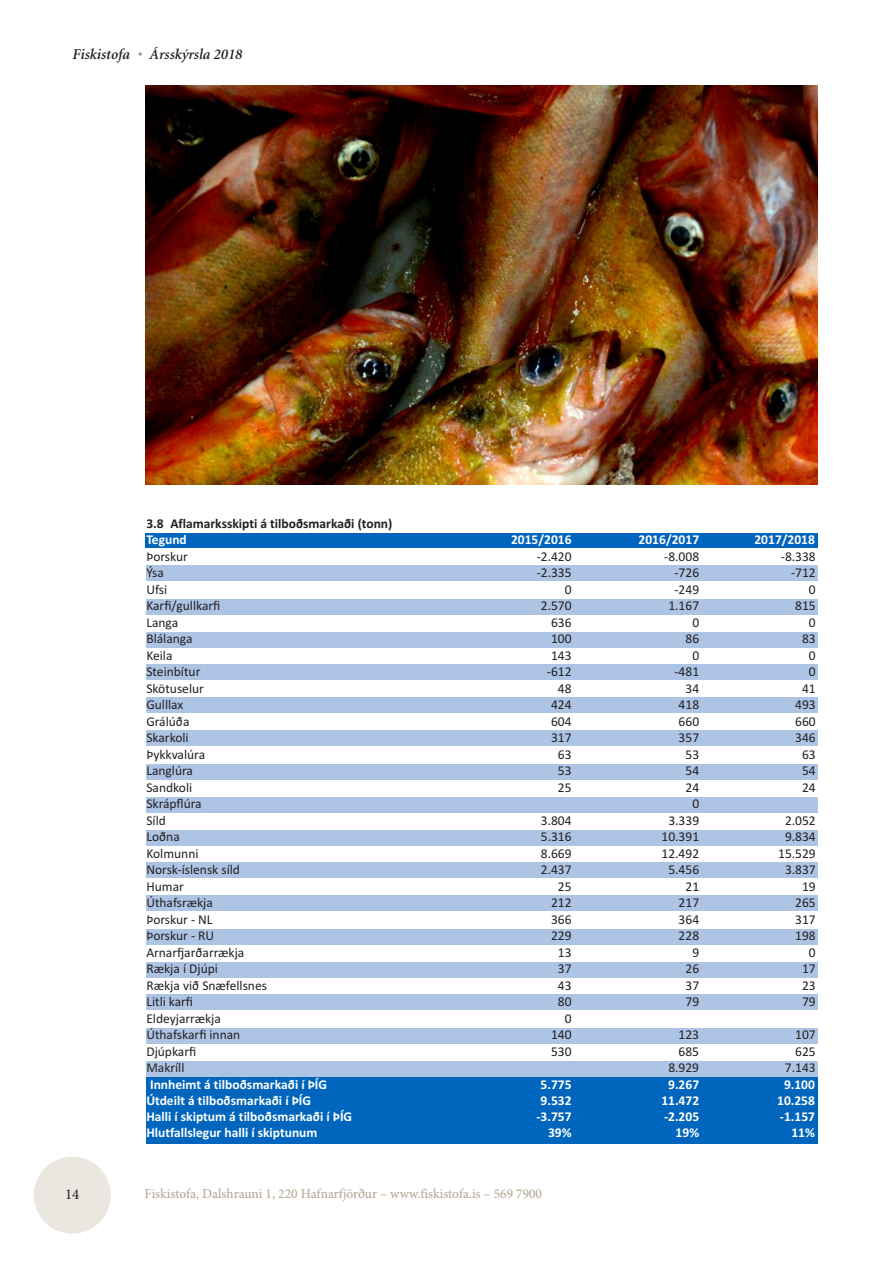
<style>
.page{position:relative;width:893px;height:1263px;background:#fff}
.page>*{position:absolute;margin:0;border:0;box-sizing:border-box;transform-origin:0 0}
.t1{font:italic 600 15px "Minion";color:#231f20}
.t2{font:15px "Minion Pro";color:#231f20}
.t3{font:13.5px "Calibri";color:#231f20}
.t4{font:700 13.5px "Calibri";color:#fff}
.t5{font:13.5px "Minion Pro";color:#afa28d}
.t6{font:700 13.5px "Calibri";color:#231f20}
</style>
<div class="page">
<div style="left:146px;top:1060px;width:671px;height:16px;background:#aec4e5"></div>
<div style="left:146px;top:1077px;width:671px;height:66px;background:#0065bc"></div>
<div style="left:146px;top:533px;width:672px;height:15px;background:#0065bc"></div>
<svg style="left:34px;top:1157px;width:77px;height:77px"></svg>
<div style="left:146px;top:565px;width:672px;height:16px;background:#aec4e5"></div>
<div style="left:147px;top:599px;width:671px;height:16px;background:#aec4e5"></div>
<div style="left:147px;top:632px;width:671px;height:16px;background:#aec4e5"></div>
<div style="left:147px;top:664px;width:671px;height:16px;background:#aec4e5"></div>
<div style="left:147px;top:697px;width:671px;height:16px;background:#aec4e5"></div>
<div style="left:147px;top:730px;width:671px;height:16px;background:#aec4e5"></div>
<div style="left:147px;top:764px;width:671px;height:16px;background:#aec4e5"></div>
<div style="left:147px;top:797px;width:671px;height:16px;background:#aec4e5"></div>
<div style="left:146px;top:862px;width:672px;height:16px;background:#aec4e5"></div>
<div style="left:147px;top:830px;width:671px;height:16px;background:#aec4e5"></div>
<div style="left:147px;top:929px;width:671px;height:16px;background:#aec4e5"></div>
<div style="left:147px;top:962px;width:671px;height:16px;background:#aec4e5"></div>
<div style="left:147px;top:994px;width:671px;height:16px;background:#aec4e5"></div>
<div style="left:146px;top:1028px;width:672px;height:16px;background:#aec4e5"></div>
<div style="left:147px;top:895px;width:671px;height:16px;background:#aec4e5"></div>
<img style="left:146px;top:85px;width:671px;height:399px">
<p class="t1" style="left:73px;top:48px;width:59px">Fiskistofa</p>
<p class="t1" style="left:150px;top:48px;width:95px">Ársskýrsla 2018</p>
<p class="t6" style="left:146px;top:515px;width:247px">3.8 Aflamarksskipti á tilboðsmarkaði (tonn)</p>
<p class="t4" style="left:146px;top:532px;width:42px">Tegund</p>
<p class="t4" style="left:511px;top:532px;width:62px">2015/2016</p>
<p class="t4" style="left:639px;top:532px;width:62px">2016/2017</p>
<p class="t4" style="left:754px;top:532px;width:62px">2017/2018</p>
<p class="t3" style="left:146px;top:548px;width:43px">Þorskur</p>
<p class="t3" style="left:537px;top:548px;width:36px">-2.420</p>
<p class="t3" style="left:664px;top:548px;width:36px">-8.008</p>
<p class="t3" style="left:781px;top:548px;width:36px">-8.338</p>
<p class="t3" style="left:146px;top:565px;width:19px">Ýsa</p>
<p class="t3" style="left:537px;top:565px;width:36px">-2.335</p>
<p class="t3" style="left:674px;top:565px;width:26px">-726</p>
<p class="t3" style="left:791px;top:565px;width:26px">-712</p>
<p class="t3" style="left:146px;top:581px;width:22px">Ufsi</p>
<p class="t3" style="left:565px;top:581px;width:8px">0</p>
<p class="t3" style="left:674px;top:581px;width:26px">-249</p>
<p class="t3" style="left:809px;top:581px;width:8px">0</p>
<p class="t3" style="left:146px;top:598px;width:75px">Karfi/gullkarfi</p>
<p class="t3" style="left:541px;top:598px;width:32px">2.570</p>
<p class="t3" style="left:668px;top:598px;width:32px">1.167</p>
<p class="t3" style="left:795px;top:598px;width:22px">815</p>
<p class="t3" style="left:146px;top:614px;width:33px">Langa</p>
<p class="t3" style="left:551px;top:614px;width:22px">636</p>
<p class="t3" style="left:692px;top:614px;width:8px">0</p>
<p class="t3" style="left:809px;top:614px;width:8px">0</p>
<p class="t3" style="left:146px;top:631px;width:48px">Blálanga</p>
<p class="t3" style="left:551px;top:631px;width:22px">100</p>
<p class="t3" style="left:685px;top:631px;width:15px">86</p>
<p class="t3" style="left:802px;top:631px;width:15px">83</p>
<p class="t3" style="left:146px;top:647px;width:28px">Keila</p>
<p class="t3" style="left:551px;top:647px;width:22px">143</p>
<p class="t3" style="left:692px;top:647px;width:8px">0</p>
<p class="t3" style="left:809px;top:647px;width:8px">0</p>
<p class="t3" style="left:146px;top:664px;width:56px">Steinbítur</p>
<p class="t3" style="left:547px;top:664px;width:26px">-612</p>
<p class="t3" style="left:674px;top:664px;width:26px">-481</p>
<p class="t3" style="left:809px;top:664px;width:8px">0</p>
<p class="t3" style="left:146px;top:680px;width:59px">Skötuselur</p>
<p class="t3" style="left:558px;top:680px;width:15px">48</p>
<p class="t3" style="left:685px;top:680px;width:15px">34</p>
<p class="t3" style="left:802px;top:680px;width:15px">41</p>
<p class="t3" style="left:146px;top:697px;width:39px">Gulllax</p>
<p class="t3" style="left:551px;top:697px;width:22px">424</p>
<p class="t3" style="left:679px;top:697px;width:22px">418</p>
<p class="t3" style="left:795px;top:697px;width:22px">493</p>
<p class="t3" style="left:146px;top:713px;width:45px">Grálúða</p>
<p class="t3" style="left:551px;top:713px;width:22px">604</p>
<p class="t3" style="left:679px;top:713px;width:22px">660</p>
<p class="t3" style="left:795px;top:713px;width:22px">660</p>
<p class="t3" style="left:146px;top:730px;width:44px">Skarkoli</p>
<p class="t3" style="left:551px;top:730px;width:22px">317</p>
<p class="t3" style="left:679px;top:730px;width:22px">357</p>
<p class="t3" style="left:795px;top:730px;width:22px">346</p>
<p class="t3" style="left:146px;top:746px;width:60px">Þykkvalúra</p>
<p class="t3" style="left:558px;top:746px;width:15px">63</p>
<p class="t3" style="left:685px;top:746px;width:15px">53</p>
<p class="t3" style="left:802px;top:746px;width:15px">63</p>
<p class="t3" style="left:146px;top:763px;width:48px">Langlúra</p>
<p class="t3" style="left:558px;top:763px;width:15px">53</p>
<p class="t3" style="left:685px;top:763px;width:15px">54</p>
<p class="t3" style="left:802px;top:763px;width:15px">54</p>
<p class="t3" style="left:146px;top:779px;width:47px">Sandkoli</p>
<p class="t3" style="left:558px;top:779px;width:15px">25</p>
<p class="t3" style="left:685px;top:779px;width:15px">24</p>
<p class="t3" style="left:802px;top:779px;width:15px">24</p>
<p class="t3" style="left:146px;top:796px;width:57px">Skrápflúra</p>
<p class="t3" style="left:692px;top:796px;width:8px">0</p>
<p class="t3" style="left:146px;top:812px;width:21px">Síld</p>
<p class="t3" style="left:541px;top:812px;width:32px">3.804</p>
<p class="t3" style="left:668px;top:812px;width:32px">3.339</p>
<p class="t3" style="left:785px;top:812px;width:32px">2.052</p>
<p class="t3" style="left:146px;top:829px;width:35px">Loðna</p>
<p class="t3" style="left:541px;top:829px;width:32px">5.316</p>
<p class="t3" style="left:662px;top:829px;width:39px">10.391</p>
<p class="t3" style="left:785px;top:829px;width:32px">9.834</p>
<p class="t3" style="left:146px;top:845px;width:54px">Kolmunni</p>
<p class="t3" style="left:541px;top:845px;width:32px">8.669</p>
<p class="t3" style="left:662px;top:845px;width:39px">12.492</p>
<p class="t3" style="left:778px;top:845px;width:39px">15.529</p>
<p class="t3" style="left:146px;top:862px;width:95px">Norsk-íslensk síld</p>
<p class="t3" style="left:541px;top:862px;width:32px">2.437</p>
<p class="t3" style="left:668px;top:862px;width:32px">5.456</p>
<p class="t3" style="left:785px;top:862px;width:32px">3.837</p>
<p class="t3" style="left:146px;top:878px;width:39px">Humar</p>
<p class="t3" style="left:558px;top:878px;width:15px">25</p>
<p class="t3" style="left:685px;top:878px;width:15px">21</p>
<p class="t3" style="left:802px;top:878px;width:15px">19</p>
<p class="t3" style="left:146px;top:895px;width:68px">Úthafsrækja</p>
<p class="t3" style="left:551px;top:895px;width:22px">212</p>
<p class="t3" style="left:679px;top:895px;width:22px">217</p>
<p class="t3" style="left:795px;top:895px;width:22px">265</p>
<p class="t3" style="left:146px;top:911px;width:68px">Þorskur - NL</p>
<p class="t3" style="left:551px;top:911px;width:22px">366</p>
<p class="t3" style="left:679px;top:911px;width:22px">364</p>
<p class="t3" style="left:795px;top:911px;width:22px">317</p>
<p class="t3" style="left:146px;top:928px;width:69px">Þorskur - RU</p>
<p class="t3" style="left:551px;top:928px;width:22px">229</p>
<p class="t3" style="left:679px;top:928px;width:22px">228</p>
<p class="t3" style="left:795px;top:928px;width:22px">198</p>
<p class="t3" style="left:146px;top:944px;width:100px">Arnarfjarðarrækja</p>
<p class="t3" style="left:558px;top:944px;width:15px">13</p>
<p class="t3" style="left:692px;top:944px;width:8px">9</p>
<p class="t3" style="left:809px;top:944px;width:8px">0</p>
<p class="t3" style="left:146px;top:961px;width:73px">Rækja í Djúpi</p>
<p class="t3" style="left:558px;top:961px;width:15px">37</p>
<p class="t3" style="left:685px;top:961px;width:15px">26</p>
<p class="t3" style="left:802px;top:961px;width:15px">17</p>
<p class="t3" style="left:146px;top:977px;width:122px">Rækja við Snæfellsnes</p>
<p class="t3" style="left:558px;top:977px;width:15px">43</p>
<p class="t3" style="left:685px;top:977px;width:15px">37</p>
<p class="t3" style="left:802px;top:977px;width:15px">23</p>
<p class="t3" style="left:146px;top:994px;width:48px">Litli karfi</p>
<p class="t3" style="left:558px;top:994px;width:15px">80</p>
<p class="t3" style="left:685px;top:994px;width:15px">79</p>
<p class="t3" style="left:802px;top:994px;width:15px">79</p>
<p class="t3" style="left:146px;top:1010px;width:76px">Eldeyjarrækja</p>
<p class="t3" style="left:565px;top:1010px;width:8px">0</p>
<p class="t3" style="left:146px;top:1027px;width:96px">Úthafskarfi innan</p>
<p class="t3" style="left:551px;top:1027px;width:22px">140</p>
<p class="t3" style="left:679px;top:1027px;width:22px">123</p>
<p class="t3" style="left:795px;top:1027px;width:22px">107</p>
<p class="t3" style="left:146px;top:1043px;width:51px">Djúpkarfi</p>
<p class="t3" style="left:551px;top:1043px;width:22px">530</p>
<p class="t3" style="left:679px;top:1043px;width:22px">685</p>
<p class="t3" style="left:795px;top:1043px;width:22px">625</p>
<p class="t3" style="left:146px;top:1060px;width:40px">Makríll</p>
<p class="t3" style="left:668px;top:1060px;width:32px">8.929</p>
<p class="t3" style="left:785px;top:1060px;width:32px">7.143</p>
<p class="t4" style="left:150px;top:1076px;width:178px">Innheimt á tilboðsmarkaði í ÞÍG</p>
<p class="t4" style="left:541px;top:1076px;width:32px">5.775</p>
<p class="t4" style="left:668px;top:1076px;width:32px">9.267</p>
<p class="t4" style="left:784px;top:1076px;width:32px">9.100</p>
<p class="t4" style="left:146px;top:1092px;width:166px">Útdeilt á tilboðsmarkaði í ÞÍG</p>
<p class="t4" style="left:541px;top:1092px;width:32px">9.532</p>
<p class="t4" style="left:661px;top:1092px;width:39px">11.472</p>
<p class="t4" style="left:777px;top:1092px;width:39px">10.258</p>
<p class="t4" style="left:146px;top:1108px;width:207px">Halli í skiptum á tilboðsmarkaði í ÞÍG</p>
<p class="t4" style="left:536px;top:1108px;width:37px">-3.757</p>
<p class="t4" style="left:664px;top:1108px;width:37px">-2.205</p>
<p class="t4" style="left:780px;top:1108px;width:37px">-1.157</p>
<p class="t4" style="left:146px;top:1124px;width:173px">Hlutfallslegur halli í skiptunum</p>
<p class="t4" style="left:548px;top:1124px;width:25px">39%</p>
<p class="t4" style="left:676px;top:1124px;width:25px">19%</p>
<p class="t4" style="left:791px;top:1124px;width:25px">11%</p>
<p class="t2" style="left:65px;top:1188px;width:16px">14</p>
<p class="t5" style="left:145px;top:1189px;width:399px">Fiskistofa, Dalshrauni 1, 220 Hafnarfjörður – www.fiskistofa.is – 569 7900</p>
</div>
